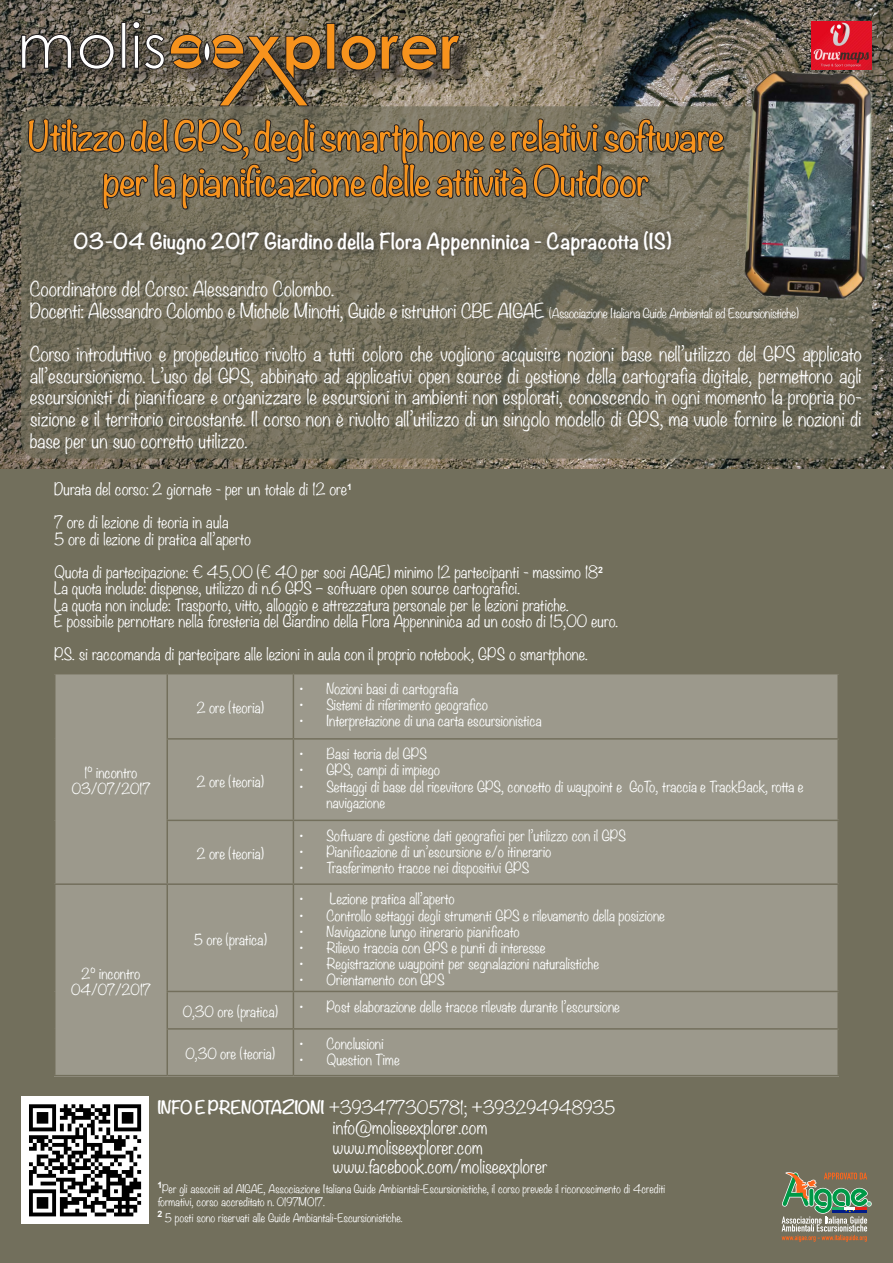
<style>
.page{position:relative;width:893px;height:1263px;background:#726f5c}
.page>*{position:absolute;margin:0;border:0;box-sizing:border-box;transform-origin:0 0}
.t1{font:700 37.5px/45px "Noteworthy";letter-spacing:-.06em;color:#f7931d;text-align:center}
.t2{font:700 19.5px "Noteworthy";color:#fff}
.t3{font:300 18px/21.6px "Noteworthy";letter-spacing:-.01em;color:#fff}
.t4{font:300 16.5px/19.8px "Noteworthy";color:#fff}
.t5{font:300 15px/16.5px "Noteworthy";color:#fff}
.t6{font:300 13.5px/16.2px "Noteworthy";color:#fff;text-align:center}
.t7{font:300 10.5px/12.6px "Noteworthy";color:#fff}
.t8{font:700 8.7px "Arial";color:#fff}
.s1{font-size:12px}
.s2{font-weight:700}
</style>
<div class="page">
<img style="left:0;top:0;width:893px;height:468px">
<svg style="left:21px;top:106px;width:851px;height:352px"></svg>
<svg style="left:21px;top:21px;width:704px;height:189px"></svg>
<div style="left:54px;top:673px;width:785px;height:403px;background:#9c998c"></div>
<hr style="left:54px;top:673px;width:113px;height:1px;background:#736f5c">
<hr style="left:54px;top:674px;width:2px;height:65px;background:#736f5c">
<hr style="left:167px;top:673px;width:126px;height:1px;background:#736f5c">
<hr style="left:166px;top:674px;width:2px;height:64px;background:#736f5c">
<hr style="left:293px;top:673px;width:546px;height:1px;background:#736f5c">
<hr style="left:293px;top:674px;width:1px;height:64px;background:#736f5c">
<hr style="left:837px;top:674px;width:2px;height:64px;background:#736f5c">
<hr style="left:54px;top:739px;width:2px;height:81px;background:#736f5c">
<hr style="left:166px;top:738px;width:127px;height:2px;background:#736f5c">
<hr style="left:166px;top:740px;width:2px;height:80px;background:#736f5c">
<hr style="left:293px;top:738px;width:546px;height:2px;background:#736f5c">
<hr style="left:293px;top:740px;width:1px;height:80px;background:#736f5c">
<hr style="left:837px;top:740px;width:2px;height:80px;background:#736f5c">
<hr style="left:54px;top:820px;width:2px;height:63px;background:#736f5c">
<hr style="left:166px;top:820px;width:127px;height:1px;background:#736f5c">
<hr style="left:166px;top:821px;width:2px;height:62px;background:#736f5c">
<hr style="left:293px;top:820px;width:546px;height:1px;background:#736f5c">
<hr style="left:293px;top:821px;width:1px;height:62px;background:#736f5c">
<hr style="left:837px;top:821px;width:2px;height:62px;background:#736f5c">
<hr style="left:54px;top:883px;width:113px;height:2px;background:#736f5c">
<hr style="left:54px;top:885px;width:2px;height:106px;background:#736f5c">
<hr style="left:167px;top:883px;width:126px;height:2px;background:#736f5c">
<hr style="left:166px;top:885px;width:2px;height:106px;background:#736f5c">
<hr style="left:293px;top:883px;width:546px;height:2px;background:#736f5c">
<hr style="left:293px;top:885px;width:1px;height:106px;background:#736f5c">
<hr style="left:837px;top:885px;width:2px;height:106px;background:#736f5c">
<hr style="left:54px;top:991px;width:2px;height:38px;background:#736f5c">
<hr style="left:166px;top:991px;width:127px;height:1px;background:#736f5c">
<hr style="left:166px;top:992px;width:2px;height:36px;background:#736f5c">
<hr style="left:293px;top:991px;width:546px;height:1px;background:#736f5c">
<hr style="left:293px;top:992px;width:1px;height:36px;background:#736f5c">
<hr style="left:837px;top:992px;width:2px;height:36px;background:#736f5c">
<hr style="left:54px;top:1029px;width:2px;height:46px;background:#736f5c">
<hr style="left:166px;top:1028px;width:127px;height:2px;background:#736f5c">
<hr style="left:166px;top:1030px;width:2px;height:45px;background:#736f5c">
<hr style="left:293px;top:1028px;width:546px;height:2px;background:#736f5c">
<hr style="left:293px;top:1030px;width:1px;height:45px;background:#736f5c">
<hr style="left:837px;top:1030px;width:2px;height:45px;background:#736f5c">
<hr style="left:54px;top:1075px;width:113px;height:1px;background:#736f5c">
<hr style="left:167px;top:1075px;width:126px;height:1px;background:#736f5c">
<hr style="left:293px;top:1075px;width:546px;height:1px;background:#736f5c">
<div style="left:21px;top:1096px;width:128px;height:128px;background:#fff"></div>
<svg style="left:29px;top:1104px;width:112px;height:112px"></svg>
<img style="left:811px;top:21px;width:61px;height:48px">
<div style="left:65px;top:222px;width:616px;height:42px;background:#231f20;opacity:.75"></div>
<img style="left:744px;top:70px;width:130px;height:231px">
<svg style="left:782px;top:1172px;width:90px;height:70px"></svg>
<h1 class="t1" style="left:27px;top:113px;width:700px">Utilizzo del GPS, degli smartphone e relativi software per la pianificazione delle attività Outdoor</h1>
<h2 class="t2" style="left:74px;top:223px;width:600px">03-04 Giugno 2017 Giardino della Flora Appenninica - Capracotta (IS)</h2>
<h3 class="t3" style="left:30px;top:278px;width:771px">Coordinatore del Corso: Alessandro Colombo.<br>Docenti: Alessandro Colombo e Michele Minotti, Guide e istruttori CBE AIGAE <span class="s1">(Associazione Italiana Guide Ambientali ed Escursionistiche)</span></h3>
<p class="t3" style="left:30px;top:343px;width:834px;text-align:justify">Corso introduttivo e propedeutico rivolto a tutti coloro che vogliono acquisire nozioni base nell’utilizzo del GPS applicato all’escursionismo. L’uso del GPS, abbinato ad applicativi open source di gestione della cartografia digitale, permettono agli escursionisti di pianificare e organizzare le escursioni in ambienti non esplorati, conoscendo in ogni momento la propria po&shy;sizione e il territorio circostante. Il corso non è rivolto all’utilizzo di un singolo modello di GPS, ma vuole fornire le nozioni di base per un suo corretto utilizzo.</p>
<p class="t5" style="left:54px;top:472px;width:299px;line-height:33px">Durata del corso: 2 giornate - per un totale di 12 ore<sup>1<br></sup>7 ore di lezione di teoria in aula</p>
<p class="t5" style="left:54px;top:530px;width:198px">5 ore di lezione di pratica all’aperto</p>
<p class="t5" style="left:54px;top:563px;width:565px">Quota di partecipazione: € 45,00 (€ 40 per soci AGAE) minimo 12 partecipanti - massimo 18<sup>2<br></sup>La quota include: dispense, utilizzo di n.6 GPS – software open source cartografici.<br>La quota non include: Trasporto, vitto, alloggio e attrezzatura personale per le lezioni pratiche.<br>È possibile pernottare nella foresteria del Giardino della Flora Appenninica ad un costo di 15,00 euro.</p>
<p class="t5" style="left:54px;top:646px;width:535px">P.S. si raccomanda di partecipare alle lezioni in aula con il proprio notebook, GPS o smartphone.</p>
<p class="t6" style="left:72px;top:764px;width:80px">1° incontro<br>03/07/2017</p>
<p class="t6" style="left:71px;top:965px;width:81px">2° incontro<br>04/07/2017</p>
<p class="t6" style="left:197px;top:700px;width:69px">2 ore (teoria)</p>
<p class="t6" style="left:197px;top:773px;width:69px">2 ore (teoria)</p>
<p class="t6" style="left:197px;top:846px;width:69px">2 ore (teoria)</p>
<p class="t6" style="left:194px;top:931px;width:75px">5 ore (pratica)</p>
<p class="t6" style="left:299px;top:680px;width:160px">• Nozioni basi di cartografia</p>
<p class="t6" style="left:299px;top:696px;width:190px">• Sistemi di riferimento geografico</p>
<p class="t6" style="left:299px;top:713px;width:243px">• Interpretazione di una carta escursionistica</p>
<p class="t6" style="left:299px;top:745px;width:129px">• Basi teoria del GPS</p>
<p class="t6" style="left:299px;top:761px;width:142px">• GPS, campi di impiego</p>
<p class="t6" style="left:326px;top:778px;width:479px;text-align:left;text-indent:-27px">• Settaggi di base del ricevitore GPS, concetto di waypoint e GoTo, traccia e TrackBack, rotta e navigazione</p>
<p class="t6" style="left:299px;top:827px;width:328px">• Software di gestione dati geografici per l’utilizzo con il GPS</p>
<p class="t6" style="left:299px;top:843px;width:253px">• Pianificazione di un’escursione e/o itinerario</p>
<p class="t6" style="left:299px;top:859px;width:231px">• Trasferimento tracce nei dispositivi GPS</p>
<p class="t6" style="left:299px;top:891px;width:157px">• Lezione pratica all’aperto</p>
<p class="t6" style="left:299px;top:907px;width:367px">• Controllo settaggi degli strumenti GPS e rilevamento della posizione</p>
<p class="t6" style="left:299px;top:923px;width:222px">• Navigazione lungo itinerario pianificato</p>
<p class="t6" style="left:299px;top:939px;width:247px">• Rilievo traccia con GPS e punti di interesse</p>
<p class="t6" style="left:299px;top:955px;width:301px">• Registrazione waypoint per segnalazioni naturalistiche</p>
<p class="t6" style="left:299px;top:972px;width:147px">• Orientamento con GPS</p>
<p class="t6" style="left:183px;top:1003px;width:97px">0,30 ore (pratica)</p>
<p class="t6" style="left:299px;top:998px;width:322px">• Post elaborazione delle tracce rilevate durante l’escursione</p>
<p class="t6" style="left:186px;top:1045px;width:91px">0,30 ore (teoria)</p>
<p class="t6" style="left:299px;top:1035px;width:86px">• Conclusioni</p>
<p class="t6" style="left:299px;top:1051px;width:102px">• Question Time</p>
<p class="t4" style="left:333px;top:1097px;width:284px;text-indent:-175px"><span class="s2">INFO E PRENOTAZIONI</span> +393477305781; +393294948935 info@moliseexplorer.com www.moliseexplorer.com www.facebook.com/moliseexplorer</p>
<p class="t8" style="left:157px;top:1179px;width:6px">1</p>
<p class="t7" style="left:157px;top:1182px;width:510px;text-indent:5px">Per gli associti ad AIGAE, Associazione Italiana Guide Ambiantali-Escursionistiche, il corso prevede il riconoscimento di 4crediti formativi, corso accreditato n. 0197MO17.</p>
<p class="t8" style="left:157px;top:1208px;width:6px">2</p>
<p class="t7" style="left:165px;top:1211px;width:239px">5 posti sono riservati alle Guide Ambiantali-Escursionistiche.</p>
</div>
